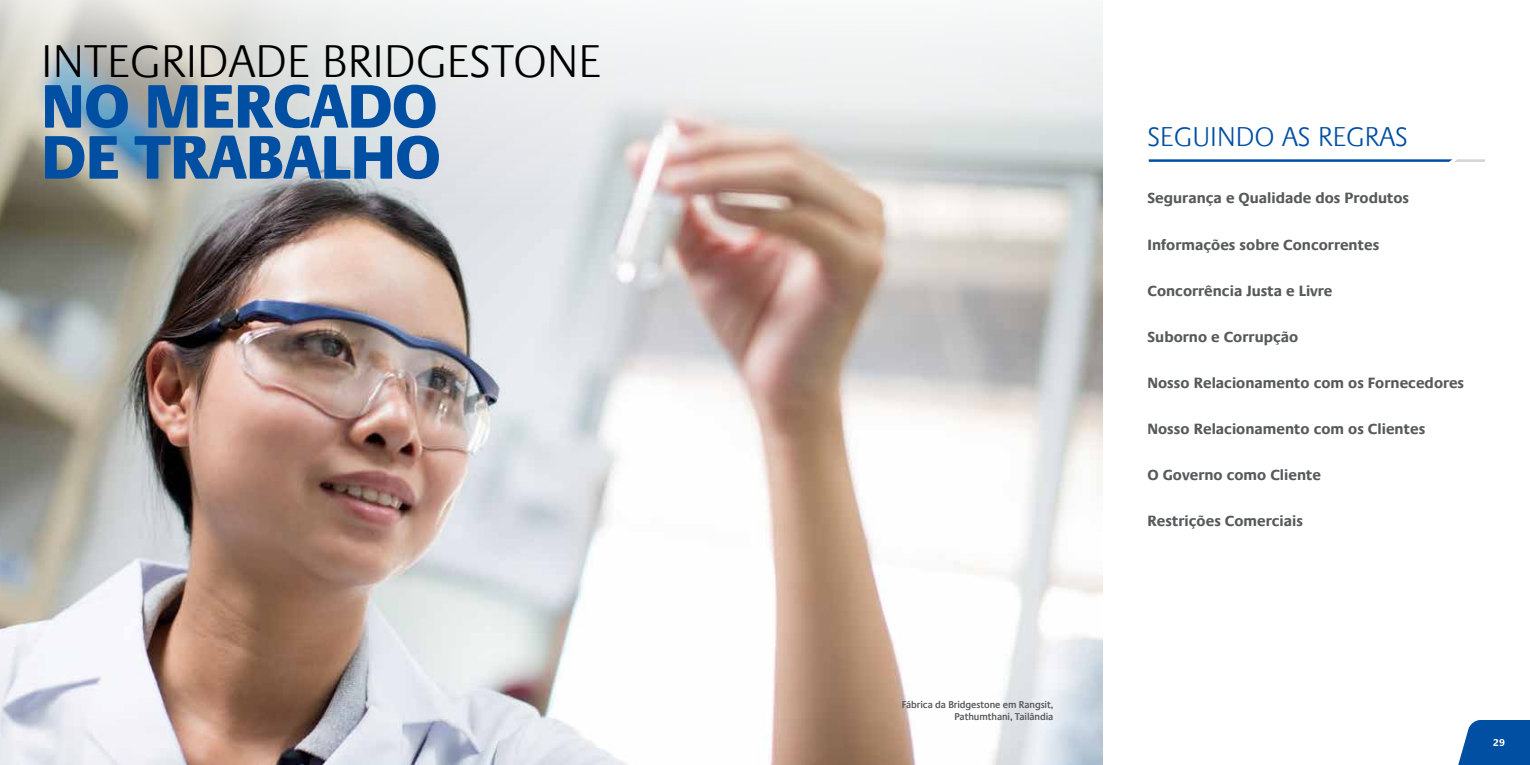
<style>
.page{position:relative;width:1530px;height:765px;background:#fff}
.page>*{position:absolute;margin:0;border:0;box-sizing:border-box;transform-origin:0 0}
.t1{font:800 62.5px/51px "Praxis Com";letter-spacing:-.01em;color:#004fa3;scale:.96 1}
.t2{font:300 46.25px "Praxis Com";color:#000}
.t3{font:300 27.5px "Praxis Com";color:#004fa3}
.t4{font:700 15px "Praxis Com";color:#58595b}
.t5{font:600 10px/12.5px "Praxis Com";letter-spacing:-.01em;color:#58595b;text-align:right;scale:.95 1}
</style>
<div class="page">
<img style="left:0;top:0;width:1102px;height:765px">
<svg style="left:1149px;top:159px;width:336px;height:3px"></svg>
<svg style="left:1458px;top:720px;width:72px;height:45px;background:#1c62ad"></svg>
<h2 class="t2" style="left:41px;top:34px;width:561px">INTEGRIDADE BRIDGESTONE</h2>
<h1 class="t1" style="left:41px;top:81px;width:418px">NO MERCADO<br>DE TRABALHO</h1>
<p class="t5" style="left:902px;top:698px;width:161px">Fábrica da Bridgestone em Rangsit,<br>Pathumthani, Tailândia</p>
<h3 class="t3" style="left:1148px;top:121px;width:262px">SEGUINDO AS REGRAS</h3>
<p class="t4" style="left:1148px;top:189px;width:263px">Segurança e Qualidade dos Produtos</p>
<p class="t4" style="left:1148px;top:236px;width:233px">Informações sobre Concorrentes</p>
<p class="t4" style="left:1148px;top:282px;width:187px">Concorrência Justa e Livre</p>
<p class="t4" style="left:1148px;top:328px;width:152px">Suborno e Corrupção</p>
<p class="t4" style="left:1148px;top:374px;width:318px">Nosso Relacionamento com os Fornecedores</p>
<p class="t4" style="left:1148px;top:420px;width:279px">Nosso Relacionamento com os Clientes</p>
<p class="t4" style="left:1148px;top:466px;width:175px">O Governo como Cliente</p>
<p class="t4" style="left:1148px;top:512px;width:157px">Restrições Comerciais</p>
</div>
